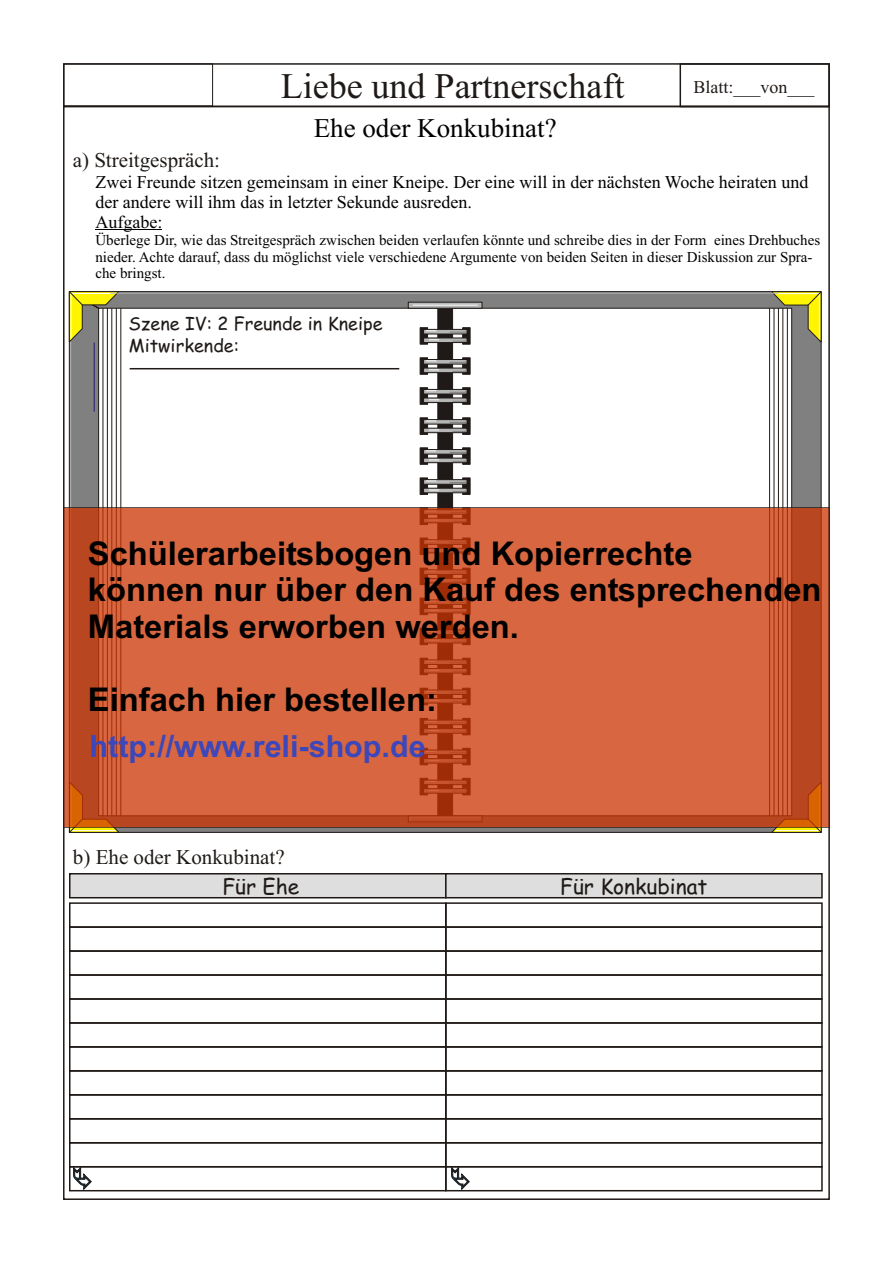
<style>
.page{position:relative;width:894px;height:1263px;background:#fff}
.page>*{position:absolute;margin:0;border:0;box-sizing:border-box;transform-origin:0 0}
.t1{font:36px "Times New Roman";color:#1f1a17}
.t2{font:700 32.7px/36.6px "Arial";color:#000}
.t3{font:700 30.45px "Arial";color:#3b47ba}
.t4{font:27px "Times New Roman";color:#000}
.t5{font:21px "Times New Roman";color:#1f1a17}
.t6{font:21px "Comic Sans MS";color:#1f1a17}
.t7{font:18px/20px "Times New Roman";color:#000}
.t8{font:18px/22.2px "Comic Sans MS";color:#1f1a17}
.t9{font:18px "Times New Roman";color:#1f1a17}
.t10{font:15px/16.6px "Times New Roman";color:#000}
</style>
<div class="page">
<div style="left:63px;top:63px;width:767px;height:44px;border:2px solid #1f1a17"></div>
<div style="left:680px;top:63px;width:150px;height:44px;border:2px solid #1f1a17"></div>
<div style="left:63px;top:64px;width:150px;height:42px;border:1px solid #1f1a17"></div>
<hr style="left:95px;top:229px;width:67px;height:1px;background:#000">
<svg style="left:68px;top:291px;width:753px;height:542px"></svg>
<svg style="left:771px;top:828px;width:51px;height:5px"></svg>
<hr style="left:70px;top:335px;width:1px;height:460px;background:#b5b5b5">
<svg style="left:69px;top:828px;width:50px;height:5px"></svg>
<svg style="left:771px;top:291px;width:51px;height:52px"></svg>
<svg style="left:69px;top:291px;width:50px;height:52px"></svg>
<hr style="left:110px;top:293px;width:668px;height:1px;background:#b5b5b5">
<hr style="left:774px;top:308px;width:1px;height:508px;background:#1f1a17">
<hr style="left:778px;top:308px;width:1px;height:508px;background:#1f1a17">
<hr style="left:783px;top:308px;width:1px;height:508px;background:#1f1a17">
<hr style="left:787px;top:308px;width:1px;height:508px;background:#1f1a17">
<hr style="left:103px;top:308px;width:1px;height:508px;background:#1f1a17">
<hr style="left:107px;top:308px;width:1px;height:508px;background:#1f1a17">
<hr style="left:112px;top:308px;width:1px;height:508px;background:#1f1a17">
<hr style="left:116px;top:308px;width:1px;height:508px;background:#1f1a17">
<hr style="left:769px;top:308px;width:1px;height:508px;background:#1f1a17">
<hr style="left:121px;top:308px;width:1px;height:508px;background:#1f1a17">
<hr style="left:94px;top:343px;width:1px;height:69px;background:#291770">
<svg style="left:408px;top:302px;width:74px;height:205px"></svg>
<hr style="left:130px;top:368px;width:269px;height:1px;background:#1f1a17">
<div style="left:69px;top:873px;width:378px;height:25px;background:#dedede;border:2px solid #1f1a17"></div>
<div style="left:69px;top:902px;width:378px;height:26px;border:2px solid #1f1a17"></div>
<div style="left:69px;top:926px;width:378px;height:26px;border:2px solid #1f1a17"></div>
<div style="left:69px;top:950px;width:378px;height:26px;border:2px solid #1f1a17"></div>
<div style="left:69px;top:974px;width:378px;height:26px;border:2px solid #1f1a17"></div>
<div style="left:69px;top:998px;width:378px;height:26px;border:2px solid #1f1a17"></div>
<div style="left:69px;top:1022px;width:378px;height:26px;border:2px solid #1f1a17"></div>
<div style="left:69px;top:1046px;width:378px;height:26px;border:2px solid #1f1a17"></div>
<div style="left:69px;top:1070px;width:378px;height:26px;border:2px solid #1f1a17"></div>
<div style="left:69px;top:1094px;width:378px;height:26px;border:2px solid #1f1a17"></div>
<div style="left:69px;top:1118px;width:378px;height:26px;border:2px solid #1f1a17"></div>
<div style="left:69px;top:1142px;width:378px;height:25px;border:2px solid #1f1a17"></div>
<div style="left:69px;top:1166px;width:378px;height:25px;border:2px solid #1f1a17"></div>
<div style="left:445px;top:873px;width:378px;height:25px;background:#dedede;border:2px solid #1f1a17"></div>
<div style="left:445px;top:902px;width:378px;height:26px;border:2px solid #1f1a17"></div>
<div style="left:445px;top:926px;width:378px;height:26px;border:2px solid #1f1a17"></div>
<div style="left:445px;top:950px;width:378px;height:26px;border:2px solid #1f1a17"></div>
<div style="left:445px;top:974px;width:378px;height:26px;border:2px solid #1f1a17"></div>
<div style="left:445px;top:998px;width:378px;height:26px;border:2px solid #1f1a17"></div>
<div style="left:445px;top:1022px;width:378px;height:26px;border:2px solid #1f1a17"></div>
<div style="left:445px;top:1046px;width:378px;height:26px;border:2px solid #1f1a17"></div>
<div style="left:445px;top:1070px;width:378px;height:26px;border:2px solid #1f1a17"></div>
<div style="left:445px;top:1094px;width:378px;height:26px;border:2px solid #1f1a17"></div>
<div style="left:445px;top:1118px;width:378px;height:26px;border:2px solid #1f1a17"></div>
<div style="left:445px;top:1142px;width:378px;height:25px;border:2px solid #1f1a17"></div>
<div style="left:445px;top:1166px;width:378px;height:25px;border:2px solid #1f1a17"></div>
<svg style="left:73px;top:1167px;width:19px;height:23px"></svg>
<svg style="left:451px;top:1167px;width:19px;height:23px"></svg>
<div style="left:64px;top:507px;width:765px;height:321px;background:#c30;border:1px solid #1f1a17;opacity:.75"></div>
<h1 class="t1" style="left:281px;top:73px;width:345px">Liebe und Partnerschaft</h1>
<h3 class="t4" style="left:314px;top:119px;width:244px">Ehe oder Konkubinat?</h3>
<p class="t9" style="left:693px;top:81px;width:123px">Blatt:___von___</p>
<h3 class="t5" style="left:73px;top:153px;width:149px">a) Streitgespräch:</h3>
<p class="t7" style="left:95px;top:174px;width:714px">Zwei Freunde sitzen gemeinsam in einer Kneipe. Der eine will in der nächsten Woche heiraten und der andere will ihm das in letzter Sekunde ausreden.<br>Aufgabe:</p>
<p class="t10" style="left:95px;top:233px;width:726px">Überlege Dir, wie das Streitgespräch zwischen beiden verlaufen könnte und schreibe dies in der Form eines Drehbuches nieder. Achte darauf, dass du möglichst viele verschiedene Argumente von beiden Seiten in dieser Diskussion zur Spra&shy;che bringst.</p>
<p class="t8" style="left:128px;top:314px;width:256px">Szene IV: 2 Freunde in Kneipe<br>Mitwirkende:</p>
<h2 class="t2" style="left:88px;top:538px;width:735px">Schülerarbeitsbogen und Kopierrechte<br>können nur über den Kauf des entsprechenden<br>Materials erworben werden.</h2>
<h2 class="t2" style="left:88px;top:684px;width:351px">Einfach hier bestellen:</h2>
<h3 class="t3" style="left:90px;top:735px;width:337px">http://www.reli-shop.de</h3>
<h3 class="t5" style="left:73px;top:849px;width:213px">b) Ehe oder Konkubinat?</h3>
<h3 class="t6" style="left:223px;top:877px;width:78px">Für Ehe</h3>
<h3 class="t6" style="left:560px;top:877px;width:149px">Für Konkubinat</h3>
</div>
